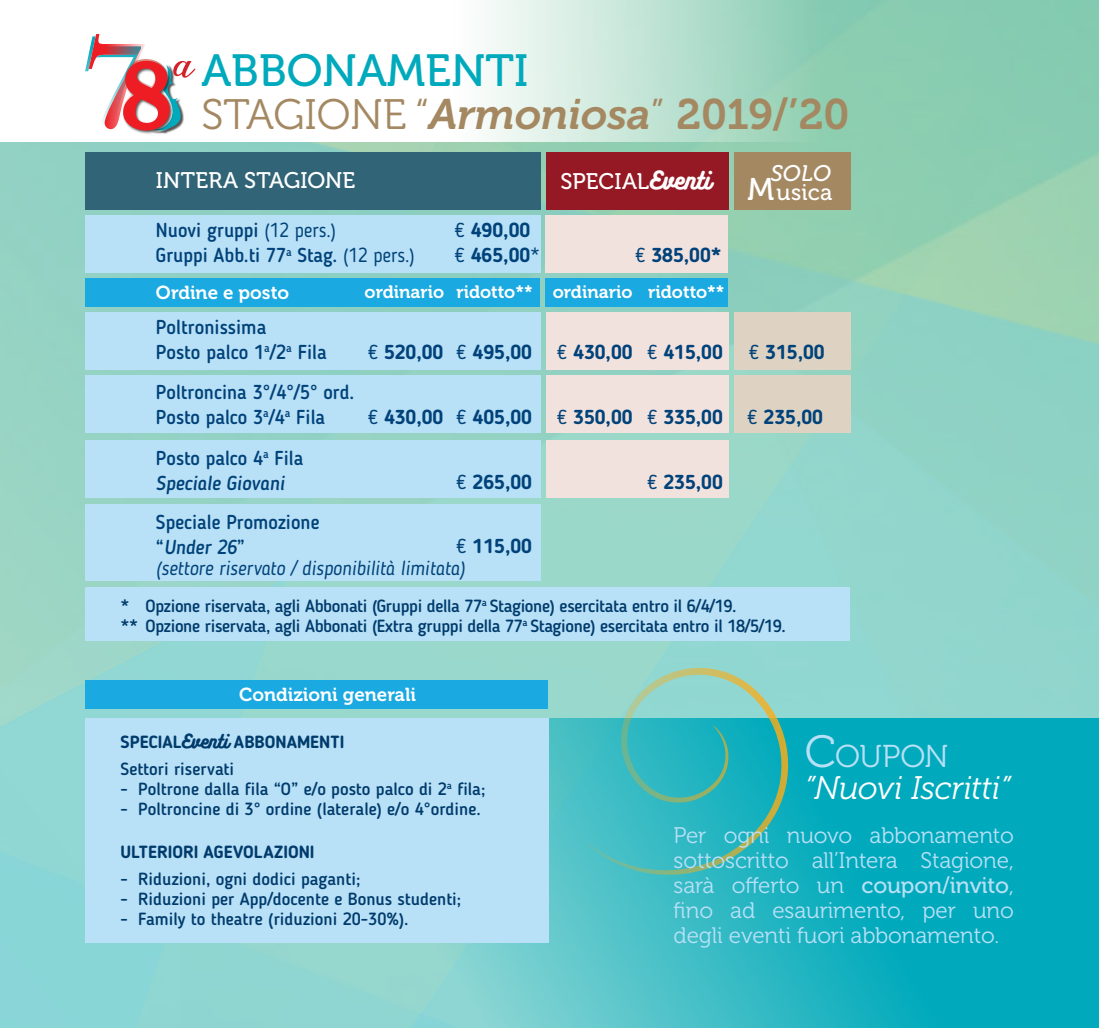
<style>
.page{position:relative;width:1099px;height:1028px;background:#fff}
.page>*{position:absolute;margin:0;border:0;box-sizing:border-box;transform-origin:0 0}
.t1{font:45px "Museo 500";color:#00aabc}
.t2{font:42.5px "Museo 300";color:#a48862}
.t3{font:italic 32.5px "Museo 300";letter-spacing:-.005em;color:#fff}
.t4{font:31.5px "Museo 300";letter-spacing:-.01em;color:#b8e0f7}
.t5{font:22.5px/25px "Museo 300";letter-spacing:-.005em;color:#b8e0f7;text-align:justify}
.t6{font:22.5px/18.2px "Museo 500";letter-spacing:.005em;color:#fff;text-align:right}
.t7{font:500 20px/25px "Blogger Sans";color:#004279;scale:.96 1}
.t8{font:700 20px/25px "Blogger Sans";color:#004279}
.t9{font:italic 20px "Blogger Sans";color:#004279;scale:.96 1}
.t10{font:500 20px/25px "Blogger Sans";color:#004279}
.t11{font:18.75px "Museo 700";color:#fff}
.t12{font:17.75px "Museo 700";color:#fff}
.t13{font:500 17.5px/20px "Blogger Sans";letter-spacing:-.01em;color:#003b6c}
.t14{font:700 17.5px/27px "Blogger Sans";color:#003b6c}
.s1{font-family:"Museo 700";font-style:italic}
.s2{font-family:"Museo 700"}
.s3{font-family:"Bukhari Script"}
.s4{font-style:italic}
.s5{font-size:31.25px}
.s6{font-weight:400}
.s7{font-family:"Bukhari Script";font-weight:400}
.s8{font-weight:500}
.s9{font-size:45px}
.s10{font-family:"Museo 500"}
</style>
<div class="page">
<img style="left:0;top:0;width:1098px;height:1028px">
<svg style="left:0;top:0;width:938px;height:142px"></svg>
<svg style="left:180px;top:718px;width:918px;height:310px;background:#2db7c2"></svg>
<div style="left:85px;top:587px;width:764px;height:53px;background:#b8e0f7"></div>
<div style="left:546px;top:278px;width:182px;height:28px;background:#1ba9e1"></div>
<div style="left:85px;top:278px;width:455px;height:28px;background:#1ba9e1"></div>
<div style="left:85px;top:215px;width:455px;height:58px;background:#b8e0f7"></div>
<div style="left:546px;top:215px;width:182px;height:58px;background:#f2e2de"></div>
<div style="left:85px;top:312px;width:455px;height:58px;background:#b8e0f7"></div>
<div style="left:546px;top:312px;width:182px;height:58px;background:#f2e2de"></div>
<div style="left:734px;top:312px;width:116px;height:58px;background:#ded3c3"></div>
<div style="left:85px;top:375px;width:455px;height:58px;background:#b8e0f7"></div>
<div style="left:546px;top:375px;width:182px;height:58px;background:#f2e2de"></div>
<div style="left:734px;top:375px;width:116px;height:58px;background:#ded3c3"></div>
<div style="left:85px;top:439px;width:455px;height:58px;background:#b8e0f7"></div>
<div style="left:546px;top:439px;width:182px;height:58px;background:#f2e2de"></div>
<div style="left:85px;top:504px;width:455px;height:76px;background:#b8e0f7"></div>
<div style="left:85px;top:152px;width:455px;height:58px;background:#306476"></div>
<div style="left:546px;top:152px;width:182px;height:58px;background:#941924"></div>
<div style="left:734px;top:152px;width:116px;height:58px;background:#a48862"></div>
<div style="left:85px;top:718px;width:464px;height:225px;background:#b8e0f7"></div>
<div style="left:85px;top:680px;width:463px;height:29px;background:#1ba9e1"></div>
<svg style="left:585px;top:667px;width:205px;height:209px;background:#4bbdbc"></svg>
<svg style="left:85px;top:34px;width:110px;height:99px"></svg>
<h1 class="t1" style="left:201px;top:46px;width:328px">ABBONAMENTI</h1>
<h2 class="t2" style="left:201px;top:91px;width:649px">STAGIONE “<span class="s1">Armoniosa</span>” <span class="s2">2019/’20</span></h2>
<p class="t6" style="left:156px;top:172px;width:201px">INTERA STAGIONE</p>
<p class="t6" style="left:560px;top:173px;width:152px">SPECIAL<span class="s3">Eventi</span></p>
<p class="t6" style="left:747px;top:165px;width:86px"><span class="s4">SOLO<br></span><span class="s5">M</span>usica</p>
<p class="t7" style="left:156px;top:218px;width:271px">Nuovi gruppi <span class="s6">(12 pers.)<br></span>Gruppi Abb.ti 77<sup>a</sup> Stag. <span class="s6">(12 pers.)</span></p>
<p class="t8" style="left:455px;top:218px;width:87px"><span class="s6">€</span> 490,00 <span class="s6">€</span> 465,00<span class="s6">*</span></p>
<p class="t8" style="left:635px;top:243px;width:88px"><span class="s6">€</span> 385,00*</p>
<p class="t11" style="left:156px;top:282px;width:135px">Ordine e posto</p>
<p class="t12" style="left:364px;top:282px;width:361px">ordinario ridotto** ordinario ridotto**</p>
<p class="t10" style="left:156px;top:314px;width:172px">Poltronissima<br>Posto palco 1<sup>a</sup>/2<sup>a</sup> Fila</p>
<p class="t7" style="left:156px;top:379px;width:208px">Poltroncina 3°/4°/5° ord.<br>Posto palco 3<sup>a</sup>/4<sup>a</sup> Fila</p>
<p class="t7" style="left:156px;top:445px;width:155px">Posto palco 4<sup>a</sup> Fila<br><span class="s4">Speciale Giovani</span></p>
<p class="t8" style="left:368px;top:339px;width:165px"><span class="s6">€</span> 520,00 <span class="s6">€</span> 495,00</p>
<p class="t8" style="left:557px;top:339px;width:167px"><span class="s6">€</span> 430,00 <span class="s6">€</span> 415,00</p>
<p class="t8" style="left:749px;top:339px;width:77px"><span class="s6">€</span> 315,00</p>
<p class="t8" style="left:368px;top:404px;width:165px"><span class="s6">€</span> 430,00 <span class="s6">€</span> 405,00</p>
<p class="t8" style="left:557px;top:404px;width:267px"><span class="s6">€</span> 350,00 <span class="s6">€</span> 335,00 <span class="s6">€</span> 235,00</p>
<p class="t8" style="left:456px;top:469px;width:77px"><span class="s6">€</span> 265,00</p>
<p class="t8" style="left:647px;top:469px;width:77px"><span class="s6">€</span> 235,00</p>
<p class="t7" style="left:156px;top:509px;width:172px">Speciale Promozione “<span class="s4">Under 26</span>”</p>
<p class="t9" style="left:156px;top:556px;width:323px">(settore riservato / disponibilità limitata)</p>
<p class="t8" style="left:456px;top:533px;width:77px"><span class="s6">€</span> 115,00</p>
<p class="t13" style="left:120px;top:595px;width:667px">* Opzione riservata, agli Abbonati (Gruppi della 77<sup>a</sup> Stagione) esercitata entro il 6/4/19.<br>** Opzione riservata, agli Abbonati (Extra gruppi della 77<sup>a</sup> Stagione) esercitata entro il 18/5/19.</p>
<p class="t11" style="left:239px;top:684px;width:178px">Condizioni generali</p>
<p class="t14" style="left:120px;top:727px;width:225px">SPECIAL<span class="s7">Eventi</span> ABBONAMENTI<br><span class="s8">Settori riservati</span></p>
<p class="t13" style="left:120px;top:778px;width:366px">- Poltrone dalla fila “O” e/o posto palco di 2<sup>a</sup> fila;</p>
<p class="t13" style="left:120px;top:798px;width:362px">- Poltroncine di 3° ordine (laterale) e/o 4°ordine.</p>
<p class="t14" style="left:120px;top:838px;width:195px">ULTERIORI AGEVOLAZIONI</p>
<p class="t13" style="left:120px;top:869px;width:241px">- Riduzioni, ogni dodici paganti;</p>
<p class="t13" style="left:120px;top:889px;width:342px">- Riduzioni per App/docente e Bonus studenti;</p>
<p class="t13" style="left:120px;top:909px;width:289px">- Family to theatre (riduzioni 20-30%).</p>
<h3 class="t4" style="left:804px;top:739px;width:145px"><span class="s9">C</span>OUPON</h3>
<h3 class="t3" style="left:804px;top:770px;width:207px">”Nuovi Iscritti”</h3>
<p class="t5" style="left:673px;top:823px;width:342px">Per ogni nuovo abbonamento sottoscritto all’Intera Stagione, sarà offerto un <span class="s10">coupon/invito</span>, fino ad esaurimento, per uno degli eventi fuori abbonamento.</p>
</div>
